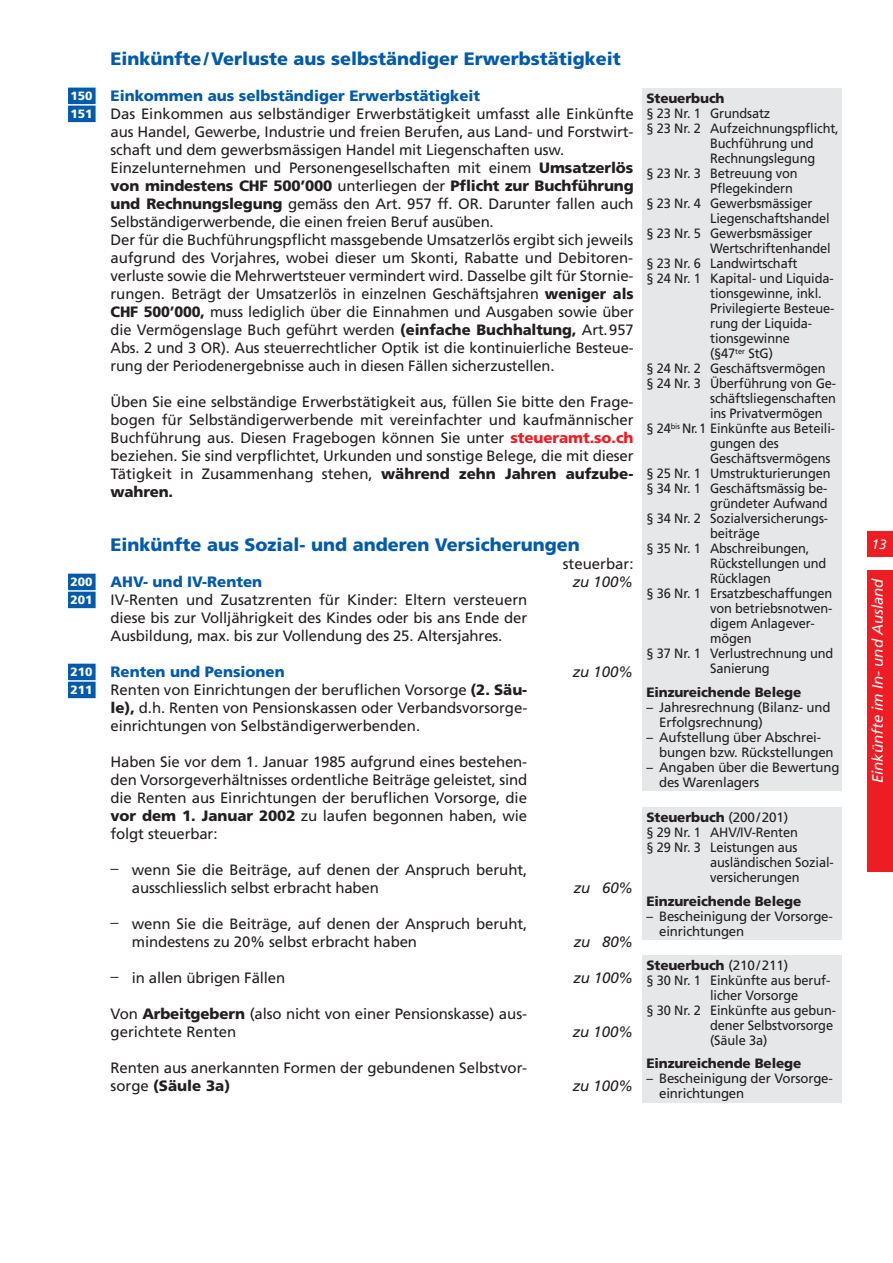
<style>
.page{position:relative;width:893px;height:1263px;background:#fff}
.page>*{position:absolute;margin:0;border:0;box-sizing:border-box;transform-origin:0 0}
.t1{font:900 18px "Frutiger LT Com";color:#015aaa}
.t2{font:15px/18px "Frutiger LT Com";letter-spacing:-.01em;color:#231f20}
.t3{font:900 15px "Frutiger LT Com";color:#015aaa}
.t4{font:italic 15px "Frutiger LT Com";color:#231f20}
.t5{font:italic 15px "Frutiger LT Com";color:#fff}
.t6{font:13.5px "Frutiger LT Com";letter-spacing:-.01em;color:#231f20;scale:.95 1}
.t7{font:13.5px/15px "Frutiger LT Com";letter-spacing:-.01em;color:#231f20}
.t8{font:900 13.5px "Frutiger LT Com";letter-spacing:-.01em;color:#231f20}
.t9{font:italic 13.5px "Frutiger LT Com";color:#fff}
.t10{font:900 12px/18px "Frutiger LT Com";color:#fff}
.s1{font-weight:900}
.s2{font-weight:900;color:#ee1d23}
.s3{font-size:13.5px}
.s4{font-weight:400}
</style>
<div class="page">
<div style="left:867px;top:531px;width:26px;height:26px;background:#ee1d23"></div>
<div style="left:867px;top:570px;width:26px;height:302px;background:#ee1d23"></div>
<div style="left:68px;top:88px;width:28px;height:16px;background:#015aaa"></div>
<div style="left:68px;top:106px;width:28px;height:16px;background:#015aaa"></div>
<div style="left:68px;top:574px;width:28px;height:16px;background:#015aaa"></div>
<div style="left:68px;top:592px;width:28px;height:16px;background:#015aaa"></div>
<div style="left:68px;top:664px;width:28px;height:16px;background:#015aaa"></div>
<div style="left:68px;top:682px;width:28px;height:16px;background:#015aaa"></div>
<div style="left:642px;top:808px;width:200px;height:132px;background:#e6e7e9"></div>
<div style="left:642px;top:89px;width:200px;height:702px;background:#e6e7e9"></div>
<div style="left:642px;top:955px;width:200px;height:147px;background:#e6e7e9"></div>
<p class="t10" style="left:71px;top:87px;width:24px">150<br>151</p>
<p class="t10" style="left:71px;top:573px;width:24px">200<br>201</p>
<p class="t10" style="left:71px;top:663px;width:24px">210<br>211</p>
<p class="t1" style="left:111px;top:48px;width:512px">Einkünfte/Verluste aus selbständiger Erwerbstätigkeit</p>
<p class="t3" style="left:111px;top:86px;width:371px">Einkommen aus selbständiger Erwerbstätigkeit</p>
<p class="t2" style="left:111px;top:105px;width:525px">Das Einkommen aus selbständiger Erwerbstätigkeit umfasst alle Einkünfte aus Handel, Gewerbe, Industrie und freien Berufen, aus Land- und Forstwirt&shy;schaft und dem gewerbsmässigen Handel mit Liegenschaften usw.<br>Einzelunternehmen und Personengesellschaften mit einem <span class="s1">Umsatzerlös von mindestens CHF 500’000</span> unterliegen der <span class="s1">Pflicht zur Buchführung und Rechnungslegung</span> gemäss den Art. 957 ff. OR. Darunter fallen auch Selbständigerwerbende, die einen freien Beruf ausüben.<br>Der für die Buchführungspflicht massgebende Umsatzerlös ergibt sich jeweils aufgrund des Vorjahres, wobei dieser um Skonti, Rabatte und Debitoren&shy;verluste sowie die Mehrwertsteuer vermindert wird. Dasselbe gilt für Stornie&shy;rungen. Beträgt der Umsatzerlös in einzelnen Geschäftsjahren <span class="s1">weniger als CHF 500’000,</span> muss lediglich über die Einnahmen und Ausgaben sowie über die Vermögenslage Buch geführt werden <span class="s1">(einfache Buchhaltung,</span> Art.957<br>Abs. 2 und 3 OR). Aus steuerrechtlicher Optik ist die kontinuierliche Besteue&shy;rung der Periodenergebnisse auch in diesen Fällen sicherzustellen.</p>
<p class="t2" style="left:111px;top:393px;width:525px;text-align:justify">Üben Sie eine selbständige Erwerbstätigkeit aus, füllen Sie bitte den Frage&shy;bogen für Selbständigerwerbende mit vereinfachter und kaufmännischer Buchführung aus. Diesen Fragebogen können Sie unter <span class="s2">steueramt.so.ch </span>beziehen. Sie sind verpflichtet, Urkunden und sonstige Belege, die mit dieser Tätigkeit in Zusammenhang stehen, <span class="s1">während zehn Jahren aufzube&shy;wahren.</span></p>
<p class="t1" style="left:111px;top:534px;width:471px">Einkünfte aus Sozial- und anderen Versicherungen</p>
<p class="t2" style="left:563px;top:555px;width:72px">steuerbar:</p>
<p class="t3" style="left:111px;top:572px;width:153px">AHV- und IV-Renten</p>
<p class="t4" style="left:573px;top:573px;width:62px">zu 100%</p>
<p class="t2" style="left:111px;top:591px;width:418px;text-align:justify">IV-Renten und Zusatzrenten für Kinder: Eltern versteuern diese bis zur Volljährigkeit des Kindes oder bis ans Ende der Ausbildung, max. bis zur Vollendung des 25. Altersjahres.</p>
<p class="t3" style="left:111px;top:662px;width:176px">Renten und Pensionen</p>
<p class="t4" style="left:573px;top:663px;width:62px">zu 100%</p>
<p class="t2" style="left:111px;top:681px;width:418px;text-align:justify">Renten von Einrichtungen der beruflichen Vorsorge <span class="s1">(2. Säu&shy;le),</span> d.h. Renten von Pensionskassen oder Verbandsvorsorge&shy;einrichtungen von Selbständigerwerbenden.</p>
<p class="t2" style="left:111px;top:753px;width:418px;text-align:justify">Haben Sie vor dem 1. Januar 1985 aufgrund eines bestehen&shy;den Vorsorgeverhältnisses ordentliche Beiträge geleistet, sind die Renten aus Einrichtungen der berufl ichen Vorsorge, die <span class="s1">vor dem 1. Januar 2002</span> zu laufen begonnen haben, wie folgt steuerbar:</p>
<p class="t2" style="left:132px;top:861px;width:397px;text-indent:-21px"><span class="s3">–</span> wenn Sie die Beiträge, auf denen der Anspruch beruht, ausschliesslich selbst erbracht haben</p>
<p class="t4" style="left:574px;top:879px;width:61px">zu 60%</p>
<p class="t2" style="left:132px;top:915px;width:397px;text-indent:-21px"><span class="s3">–</span> wenn Sie die Beiträge, auf denen der Anspruch beruht, mindestens zu 20% selbst erbracht haben</p>
<p class="t4" style="left:574px;top:933px;width:61px">zu 80%</p>
<p class="t2" style="left:111px;top:969px;width:176px"><span class="s3">–</span> in allen übrigen Fällen</p>
<p class="t4" style="left:574px;top:969px;width:61px">zu 100%</p>
<p class="t2" style="left:111px;top:1005px;width:418px">Von <span class="s1">Arbeitgebern</span> (also nicht von einer Pensionskasse) aus&shy;gerichtete Renten</p>
<p class="t4" style="left:573px;top:1023px;width:62px">zu 100%</p>
<p class="t2" style="left:111px;top:1059px;width:418px">Renten aus anerkannten Formen der gebundenen Selbstvor&shy;sorge <span class="s1">(Säule 3a)</span></p>
<p class="t4" style="left:573px;top:1077px;width:62px">zu 100%</p>
<p class="t8" style="left:646px;top:90px;width:80px">Steuerbuch</p>
<p class="t6" style="left:646px;top:105px;width:132px">§ 23 Nr. 1 Grundsatz</p>
<p class="t6" style="left:646px;top:120px;width:204px">§ 23 Nr. 2 Aufzeichnungspflicht,</p>
<p class="t6" style="left:710px;top:135px;width:111px">Buchführung und</p>
<p class="t6" style="left:710px;top:150px;width:112px">Rechnungslegung</p>
<p class="t6" style="left:646px;top:165px;width:161px">§ 23 Nr. 3 Betreuung von</p>
<p class="t6" style="left:710px;top:180px;width:89px">Pflegekindern</p>
<p class="t6" style="left:646px;top:195px;width:176px">§ 23 Nr. 4 Gewerbsmässiger</p>
<p class="t6" style="left:710px;top:210px;width:127px">Liegenschaftshandel</p>
<p class="t6" style="left:646px;top:225px;width:176px">§ 23 Nr. 5 Gewerbsmässiger</p>
<p class="t6" style="left:710px;top:240px;width:128px">Wertschriftenhandel</p>
<p class="t6" style="left:646px;top:255px;width:161px">§ 23 Nr. 6 Landwirtschaft</p>
<p class="t6" style="left:646px;top:270px;width:198px">§ 24 Nr. 1 Kapital- und Liquida-</p>
<p class="t6" style="left:710px;top:285px;width:119px">tionsgewinne, inkl.</p>
<p class="t6" style="left:710px;top:300px;width:132px">Privilegierte Besteue-</p>
<p class="t6" style="left:710px;top:315px;width:108px">rung der Liquida-</p>
<p class="t6" style="left:710px;top:330px;width:86px">tionsgewinne</p>
<p class="t6" style="left:710px;top:345px;width:68px">(§47<sup>ter</sup> StG)</p>
<p class="t6" style="left:646px;top:360px;width:190px">§ 24 Nr. 2 Geschäftsvermögen</p>
<p class="t6" style="left:646px;top:375px;width:201px">§ 24 Nr. 3 Überführung von Ge-</p>
<p class="t6" style="left:710px;top:390px;width:134px">schäftsliegenschaften</p>
<p class="t6" style="left:710px;top:405px;width:120px">ins Privatvermögen</p>
<p class="t6" style="left:646px;top:420px;width:200px">§ 24<sup>bis</sup> Nr.1 Einkünfte aus Beteili-</p>
<p class="t6" style="left:710px;top:435px;width:74px">gungen des</p>
<p class="t6" style="left:710px;top:450px;width:128px">Geschäftsvermögens</p>
<p class="t6" style="left:646px;top:465px;width:195px">§ 25 Nr. 1 Umstrukturierungen</p>
<p class="t6" style="left:646px;top:480px;width:192px">§ 34 Nr. 1 Geschäftsmässig be-</p>
<p class="t6" style="left:710px;top:495px;width:125px">gründeter Aufwand</p>
<p class="t6" style="left:646px;top:510px;width:192px">§ 34 Nr. 2 Sozialversicherungs-</p>
<p class="t6" style="left:710px;top:525px;width:54px">beiträge</p>
<p class="t6" style="left:646px;top:540px;width:173px">§ 35 Nr. 1 Abschreibungen,</p>
<p class="t6" style="left:710px;top:555px;width:124px">Rückstellungen und</p>
<p class="t6" style="left:710px;top:570px;width:66px">Rücklagen</p>
<p class="t6" style="left:646px;top:585px;width:197px">§ 36 Nr. 1 Ersatzbeschaffungen</p>
<p class="t6" style="left:710px;top:600px;width:130px">von betriebsnotwen-</p>
<p class="t6" style="left:710px;top:615px;width:111px">digem Anlagever-</p>
<p class="t6" style="left:710px;top:630px;width:45px">mögen</p>
<p class="t6" style="left:646px;top:645px;width:198px">§ 37 Nr. 1 Verlustrechnung und</p>
<p class="t6" style="left:710px;top:660px;width:64px">Sanierung</p>
<p class="t8" style="left:646px;top:684px;width:157px">Einzureichende Belege</p>
<p class="t7" style="left:659px;top:699px;width:173px;text-indent:-13px">– Jahresrechnung (Bilanz- und<br>Erfolgsrechnung)</p>
<p class="t7" style="left:659px;top:729px;width:176px;text-indent:-13px">– Aufstellung über Abschrei&shy;bungen bzw. Rückstellungen</p>
<p class="t7" style="left:659px;top:759px;width:182px;text-indent:-13px">– Angaben über die Bewertung des Warenlagers</p>
<p class="t8" style="left:646px;top:809px;width:143px">Steuerbuch <span class="s4">(200/201)</span></p>
<p class="t6" style="left:646px;top:824px;width:161px">§ 29 Nr. 1 AHV/IV-Renten</p>
<p class="t6" style="left:646px;top:839px;width:161px">§ 29 Nr. 3 Leistungen aus</p>
<p class="t6" style="left:710px;top:854px;width:132px">ausländischen Sozial-</p>
<p class="t6" style="left:710px;top:869px;width:96px">versicherungen</p>
<p class="t8" style="left:646px;top:893px;width:157px">Einzureichende Belege</p>
<p class="t7" style="left:659px;top:908px;width:175px;text-indent:-13px">– Bescheinigung der Vorsorge&shy;einrichtungen</p>
<p class="t8" style="left:646px;top:957px;width:143px">Steuerbuch <span class="s4">(210/211)</span></p>
<p class="t6" style="left:646px;top:972px;width:194px">§ 30 Nr. 1 Einkünfte aus beruf-</p>
<p class="t6" style="left:710px;top:987px;width:94px">licher Vorsorge</p>
<p class="t6" style="left:646px;top:1002px;width:201px">§ 30 Nr. 2 Einkünfte aus gebun-</p>
<p class="t6" style="left:710px;top:1017px;width:131px">dener Selbstvorsorge</p>
<p class="t6" style="left:710px;top:1032px;width:62px">(Säule 3a)</p>
<p class="t8" style="left:646px;top:1055px;width:157px">Einzureichende Belege</p>
<p class="t7" style="left:659px;top:1071px;width:175px;text-indent:-13px">– Bescheinigung der Vorsorge&shy;einrichtungen</p>
<p class="t9" style="left:872px;top:537px;width:16px">13</p>
<p class="t5" style="left:869px;top:783px;width:207px;rotate:-90deg">Einkünfte im In- und Ausland</p>
</div>
